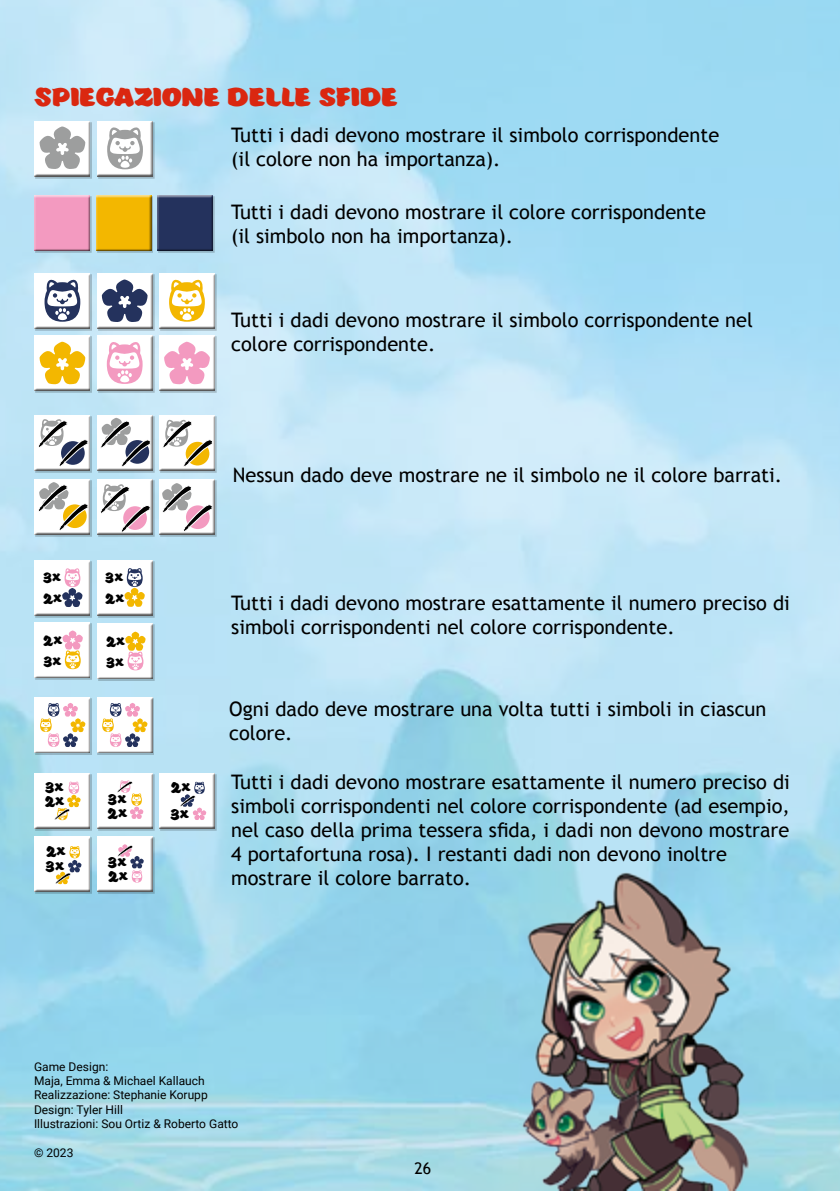
<style>
.page{position:relative;width:840px;height:1191px;background:#fff}
.page>*{position:absolute;margin:0;border:0;box-sizing:border-box;transform-origin:0 0}
.t1{font:700 24px "Eds Market";color:#da2710}
.t2{font:20px/24px "Trebuchet MS";color:#000}
.t3{font:16px "Trebuchet MS";color:#000}
.t4{font:700 14.6px/14px "Eds Market";color:#000}
.t5{font:700 14px/21.2px "Eds Market";color:#000}
.t6{font:12px/14.4px "Roboto";color:#000}
.s1{font-size:10px}
.s2{font-size:10.4px}
</style>
<div class="page">
<img style="left:513px;top:868px;width:238px;height:323px">
<div style="left:98px;top:274px;width:56px;height:56px;background:#000;opacity:.2"></div>
<div style="left:95px;top:270px;width:58px;height:59px;background:#b7e2f5"></div>
<div style="left:95px;top:272px;width:58px;height:57px;background:#000;opacity:.66"></div>
<div style="left:32px;top:332px;width:60px;height:59px;background:#c0e5f8"></div>
<div style="left:32px;top:334px;width:60px;height:57px;background:#000;opacity:.66"></div>
<div style="left:156px;top:332px;width:60px;height:59px;background:#cfebf9"></div>
<div style="left:157px;top:334px;width:59px;height:57px;background:#000;opacity:.66"></div>
<div style="left:34px;top:270px;width:58px;height:59px;background:#c8e9f8"></div>
<div style="left:34px;top:272px;width:58px;height:57px;background:#000;opacity:.66"></div>
<div style="left:158px;top:271px;width:58px;height:58px;background:#000;opacity:.66"></div>
<div style="left:98px;top:336px;width:56px;height:56px;background:#a1bcc8"></div>
<div style="left:94px;top:332px;width:59px;height:59px;background:#d1ecfa"></div>
<div style="left:94px;top:334px;width:59px;height:57px;background:#000;opacity:.66"></div>
<div style="left:34px;top:412px;width:58px;height:60px;background:#bee4f6"></div>
<div style="left:34px;top:414px;width:58px;height:58px;background:#000;opacity:.66"></div>
<div style="left:158px;top:412px;width:58px;height:59px;background:#cceaf9"></div>
<div style="left:158px;top:414px;width:58px;height:58px;background:#000;opacity:.66"></div>
<div style="left:93px;top:476px;width:60px;height:60px;background:#b9e3f5"></div>
<div style="left:94px;top:478px;width:59px;height:58px;background:#000;opacity:.66"></div>
<div style="left:95px;top:412px;width:58px;height:59px;background:#c0e5f6"></div>
<div style="left:95px;top:414px;width:58px;height:58px;background:#000;opacity:.66"></div>
<div style="left:32px;top:476px;width:60px;height:60px;background:#b8e2f4"></div>
<div style="left:32px;top:478px;width:60px;height:58px;background:#000;opacity:.66"></div>
<div style="left:156px;top:476px;width:60px;height:60px;background:#c6e8f8"></div>
<div style="left:157px;top:478px;width:59px;height:58px;background:#000;opacity:.66"></div>
<div style="left:32px;top:118px;width:60px;height:60px;background:#c6e7f8"></div>
<div style="left:32px;top:120px;width:60px;height:58px;background:#000;opacity:.66"></div>
<div style="left:94px;top:118px;width:60px;height:60px;background:#fff;opacity:.75"></div>
<div style="left:94px;top:120px;width:60px;height:58px;background:#000;opacity:.66"></div>
<div style="left:31px;top:192px;width:60px;height:60px;background:#bbe2f6"></div>
<div style="left:32px;top:194px;width:59px;height:58px;background:#000;opacity:.66"></div>
<div style="left:97px;top:197px;width:56px;height:56px;background:#9bbfce"></div>
<div style="left:92px;top:192px;width:60px;height:60px;background:#c0e5f6"></div>
<div style="left:93px;top:194px;width:59px;height:58px;background:#000;opacity:.66"></div>
<div style="left:155px;top:192px;width:60px;height:60px;background:#bae3f6"></div>
<div style="left:155px;top:194px;width:60px;height:58px;background:#000;opacity:.66"></div>
<div style="left:34px;top:556px;width:58px;height:60px;background:#b8e2f4"></div>
<div style="left:34px;top:559px;width:58px;height:57px;background:#000;opacity:.66"></div>
<div style="left:98px;top:625px;width:56px;height:56px;background:#94b6c5"></div>
<div style="left:94px;top:620px;width:59px;height:59px;background:#b8e2f6"></div>
<div style="left:94px;top:622px;width:59px;height:57px;background:#000;opacity:.66"></div>
<div style="left:94px;top:556px;width:60px;height:60px;background:#b8e2f4"></div>
<div style="left:94px;top:559px;width:60px;height:57px;background:#000;opacity:.66"></div>
<div style="left:36px;top:623px;width:56px;height:56px;background:#94b6c4"></div>
<div style="left:31px;top:619px;width:60px;height:59px;background:#b9e3f5"></div>
<div style="left:32px;top:621px;width:59px;height:57px;background:#000;opacity:.66"></div>
<div style="left:32px;top:694px;width:60px;height:60px;background:#bae2f5"></div>
<div style="left:32px;top:697px;width:60px;height:57px;background:#000;opacity:.66"></div>
<div style="left:36px;top:774px;width:56px;height:56px;background:#595959"></div>
<div style="left:34px;top:771px;width:58px;height:57px;background:#000;opacity:.66"></div>
<div style="left:160px;top:774px;width:56px;height:56px;background:#595959"></div>
<div style="left:157px;top:771px;width:60px;height:57px;background:#000;opacity:.66"></div>
<div style="left:98px;top:837px;width:56px;height:56px;background:#000;opacity:.2"></div>
<div style="left:94px;top:835px;width:59px;height:57px;background:#000;opacity:.66"></div>
<div style="left:98px;top:774px;width:56px;height:56px;background:#595959"></div>
<div style="left:95px;top:771px;width:58px;height:57px;background:#000;opacity:.66"></div>
<div style="left:36px;top:837px;width:56px;height:56px;background:#000;opacity:.2"></div>
<div style="left:31px;top:834px;width:60px;height:58px;background:#fff;opacity:.75"></div>
<div style="left:32px;top:835px;width:59px;height:57px;background:#000;opacity:.66"></div>
<div style="left:94px;top:694px;width:60px;height:60px;background:#b9e3f6"></div>
<div style="left:94px;top:697px;width:60px;height:57px;background:#000;opacity:.66"></div>
<p class="t1" style="left:34px;top:84px;width:365px">SPIEGAZIONE DELLE SFIDE</p>
<p class="t2" style="left:231px;top:123px;width:489px">Tutti i dadi devono mostrare il simbolo corrispondente (il colore non ha importanza).</p>
<p class="t2" style="left:231px;top:200px;width:476px">Tutti i dadi devono mostrare il colore corrispondente (il simbolo non ha importanza).</p>
<p class="t2" style="left:231px;top:308px;width:523px">Tutti i dadi devono mostrare il simbolo corrispondente nel colore corrispondente.</p>
<p class="t5" style="left:43px;top:567px;width:20px">3<span class="s1">X<br></span>2<span class="s1">X</span></p>
<p class="t5" style="left:43px;top:630px;width:20px">2<span class="s1">X<br></span>3<span class="s1">X</span></p>
<p class="t5" style="left:105px;top:567px;width:20px">3<span class="s1">X<br></span>2<span class="s1">X</span></p>
<p class="t5" style="left:106px;top:631px;width:20px">2<span class="s1">X<br></span>3<span class="s1">X</span></p>
<p class="t4" style="left:45px;top:781px;width:21px">3<span class="s2">X<br></span>2<span class="s2">X</span></p>
<p class="t4" style="left:170px;top:774px;width:21px;line-height:26.8px">2<span class="s2">X<br></span>3<span class="s2">X</span></p>
<p class="t4" style="left:107px;top:792px;width:21px">3<span class="s2">X<br></span>2<span class="s2">X</span></p>
<p class="t4" style="left:46px;top:845px;width:21px;line-height:14.8px">2<span class="s2">X<br></span>3<span class="s2">X</span></p>
<p class="t4" style="left:108px;top:856px;width:20px">3<span class="s2">X</span></p>
<p class="t4" style="left:108px;top:869px;width:21px">2<span class="s2">X</span></p>
<p class="t2" style="left:232px;top:463px;width:550px">Nessun dado deve mostrare ne il simbolo ne il colore barrati.</p>
<p class="t2" style="left:231px;top:591px;width:560px">Tutti i dadi devono mostrare esattamente il numero preciso di simboli corrispondenti nel colore corrispondente.</p>
<p class="t2" style="left:229px;top:697px;width:538px">Ogni dado deve mostrare una volta tutti i simboli in ciascun colore.</p>
<p class="t2" style="left:231px;top:770px;width:560px">Tutti i dadi devono mostrare esattamente il numero preciso di simboli corrispondenti nel colore corrispondente (ad esempio, nel caso della prima tessera sfida, i dadi non devono mostrare 4 portafortuna rosa). I restanti dadi non devono inoltre mostrare il colore barrato.</p>
<p class="t6" style="left:34px;top:1058px;width:206px">Game Design:<br>Maja, Emma &amp; Michael Kallauch<br>Realizzazione: Stephanie Korupp<br>Design: Tyler Hill<br>Illustrazioni: Sou Ortiz &amp; Roberto Gatto</p>
<p class="t6" style="left:34px;top:1145px;width:41px">© 2023</p>
<p class="t3" style="left:414px;top:1158px;width:18px">26</p>
</div>
